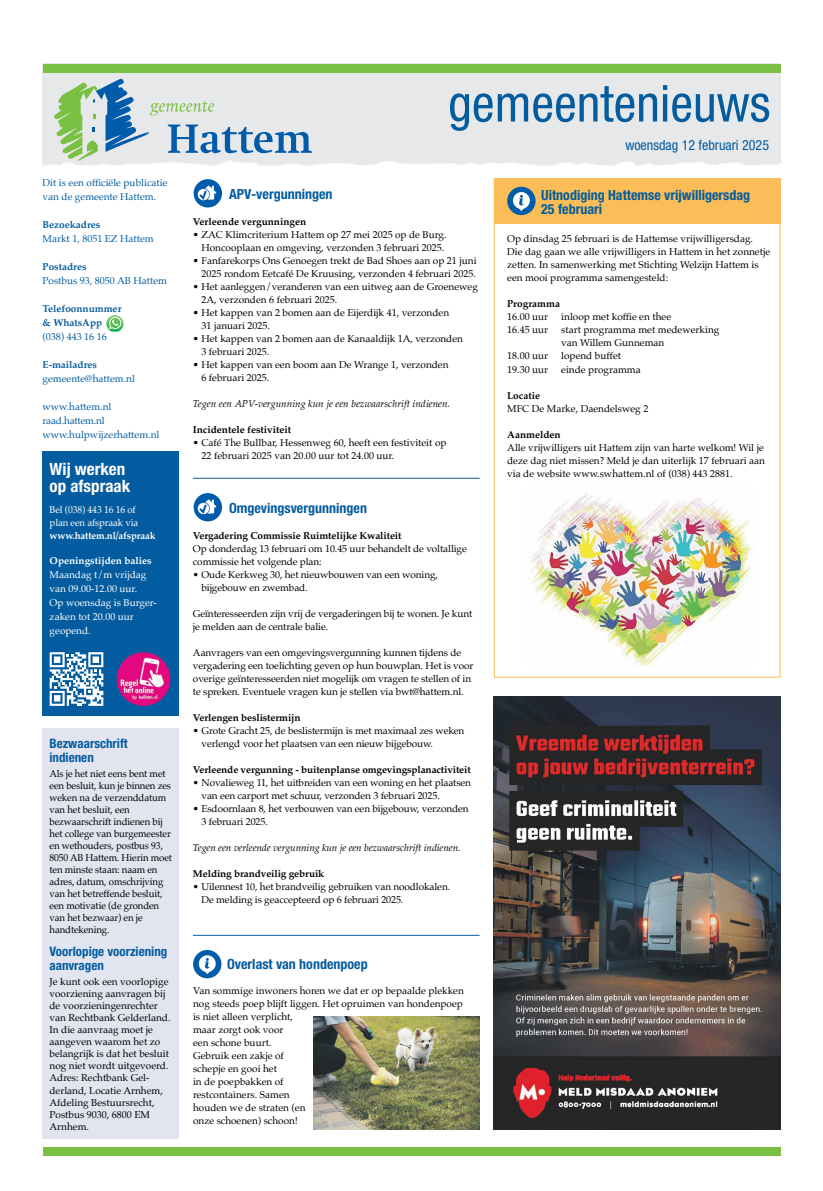
<style>
.page{position:relative;width:823px;height:1191px;background:#fff}
.page>*{position:absolute;margin:0;border:0;box-sizing:border-box;transform-origin:0 0}
.t1{font:condensed 51px "Helvetica Neue LT Std";color:#035c9f}
.t2{font:700 condensed 17px/17px "Helvetica Neue LT Std";color:#fff}
.t3{font:700 condensed 14px/14px "Helvetica Neue LT Std";color:#035c9f}
.t4{font:condensed 14px "Helvetica Neue LT Std";color:#035c9f}
.t5{font:700 condensed 13px/14.4px "Helvetica Neue LT Std";color:#035c9f}
.t6{font:10px/13px "Palatino";color:#000}
.t7{font:10px/12px "Palatino";color:#000;scale:.96 1}
.t8{font:700 10px "Palatino";letter-spacing:-.01em;color:#000}
.t9{font:10px/14px "Palatino";color:#035c9f}
.t10{font:italic 10px "Palatino";letter-spacing:-.01em;color:#000}
.t11{font:10px/14px "Palatino";color:#fff}
.t12{font:700 10px/14px "Palatino";color:#035c9f}
.t13{font:10px/13px "Palatino";color:#fff;scale:.96 1}
.t14{font:700 10px "Palatino";color:#fff;scale:.96 1}
.t15{font:700 10px "Palatino";color:#fff}
</style>
<div class="page">
<div style="left:43px;top:72px;width:737px;height:94px;background:#e7e8e9"></div>
<div style="left:43px;top:64px;width:737px;height:8px;background:#7ac143"></div>
<svg style="left:54px;top:79px;width:258px;height:81px;background:#bbd0d1"></svg>
<svg style="left:106px;top:315px;width:17px;height:17px"></svg>
<div style="left:43px;top:1147px;width:737px;height:8px;background:#7ac143"></div>
<hr style="left:193px;top:935px;width:286px;height:1px;background:#035c9f">
<div style="left:193px;top:179px;width:29px;height:28px;background:#005cab;border-radius:50%"></div>
<svg style="left:198px;top:185px;width:18px;height:15px"></svg>
<div style="left:43px;top:728px;width:136px;height:410px;background:#e2e4f0"></div>
<div style="left:43px;top:451px;width:136px;height:264px;background:#035c9f"></div>
<svg style="left:50px;top:652px;width:53px;height:54px"></svg>
<img style="left:117px;top:652px;width:53px;height:54px;border-radius:27px">
<div style="left:193px;top:493px;width:29px;height:28px;background:#005cab;border-radius:50%"></div>
<svg style="left:198px;top:499px;width:18px;height:15px"></svg>
<hr style="left:193px;top:478px;width:286px;height:1px;background:#035c9f">
<div style="left:494px;top:178px;width:286px;height:46px;background:#fabd57"></div>
<div style="left:507px;top:187px;width:28px;height:28px;background:#005ca8;border-radius:50%"></div>
<svg style="left:513px;top:192px;width:17px;height:19px"></svg>
<img style="left:529px;top:493px;width:224px;height:172px">
<div style="left:193px;top:950px;width:28px;height:28px;background:#005ca8;border-radius:50%"></div>
<svg style="left:199px;top:955px;width:17px;height:19px"></svg>
<img style="left:493px;top:696px;width:287px;height:434px">
<img style="left:313px;top:1016px;width:166px;height:113px">
<p class="t9" style="left:43px;top:176px;width:126px">Dit is een officiële publicatie van de gemeente Hattem.</p>
<p class="t12" style="left:43px;top:218px;width:59px">Bezoekadres</p>
<p class="t9" style="left:43px;top:232px;width:112px">Markt 1, 8051 EZ Hattem</p>
<p class="t12" style="left:43px;top:260px;width:45px">Postadres</p>
<p class="t9" style="left:43px;top:274px;width:126px">Postbus 93, 8050 AB Hattem</p>
<p class="t12" style="left:43px;top:302px;width:80px">Telefoonnummer &amp; WhatsApp</p>
<p class="t9" style="left:43px;top:330px;width:66px">(038) 443 16 16</p>
<p class="t12" style="left:43px;top:358px;width:56px">E-mailadres</p>
<p class="t9" style="left:43px;top:372px;width:94px">gemeente@hattem.nl</p>
<p class="t9" style="left:43px;top:400px;width:118px">www.hattem.nl raad.hattem.nl www.hulpwijzerhattem.nl</p>
<h2 class="t2" style="left:50px;top:460px;width:82px">Wij werken op afspraak</h2>
<p class="t13" style="left:50px;top:502px;width:94px">Bel (038) 443 16 16 of plan een afspraak via</p>
<p class="t14" style="left:50px;top:526px;width:112px">www.hattem.nl/afspraak</p>
<p class="t15" style="left:50px;top:551px;width:103px">Openingstijden balies</p>
<p class="t11" style="left:50px;top:567px;width:109px">Maandag t/m vrijdag van 09.00-12.00 uur.<br>Op woensdag is Burger&shy;zaken tot 20.00 uur geopend.</p>
<h3 class="t5" style="left:49px;top:736px;width:80px">Bezwaarschrift indienen</h3>
<p class="t7" style="left:49px;top:768px;width:129px">Als je het niet eens bent met een besluit, kun je binnen zes weken na de verzenddatum van het besluit, een bezwaarschrift indienen bij het college van burgemeester en wethouders, postbus 93,<br>8050 AB Hattem. Hierin moet ten minste staan: naam en adres, datum, omschrijving van het betreffende besluit, een motivatie (de gronden van het bezwaar) en je handtekening.</p>
<h3 class="t5" style="left:49px;top:944px;width:119px">Voorlopige voorziening aanvragen</h3>
<p class="t6" style="left:49px;top:976px;width:122px;line-height:12px">Je kunt ook een voorlopige voorziening aanvragen bij de voorzieningenrechter van Rechtbank Gelderland.<br>In die aanvraag moet je aangeven waarom het zo belangrijk is dat het besluit nog niet wordt uitgevoerd.<br>Adres: Rechtbank Gel&shy;derland, Locatie Arnhem,<br>Afdeling Bestuursrecht,<br>Postbus 9030, 6800 EM<br>Arnhem.</p>
<h1 class="t1" style="left:448px;top:74px;width:323px">gemeentenieuws</h1>
<h3 class="t4" style="left:625px;top:137px;width:145px">woensdag 12 februari 2025</h3>
<h3 class="t3" style="left:229px;top:187px;width:105px">APV-vergunningen</h3>
<p class="t8" style="left:193px;top:213px;width:115px">Verleende vergunningen</p>
<p class="t6" style="left:193px;top:228px;width:255px;text-align:right">• ZAC Klimcriterium Hattem op 27 mei 2025 op de Burg.<br>Honcooplaan en omgeving, verzonden 3 februari 2025.</p>
<p class="t6" style="left:193px;top:254px;width:285px;text-align:right">• Fanfarekorps Ons Genoegen trekt de Bad Shoes aan op 21 juni<br>2025 rondom Eetcafé De Kruusing, verzonden 4 februari 2025.</p>
<p class="t6" style="left:201px;top:280px;width:278px;text-indent:-8px">• Het aanleggen/veranderen van een uitweg aan de Groeneweg<br>2A, verzonden 6 februari 2025.</p>
<p class="t6" style="left:201px;top:306px;width:249px;text-indent:-8px">• Het kappen van 2 bomen aan de Eijerdijk 41, verzonden<br>31 januari 2025.</p>
<p class="t6" style="left:201px;top:332px;width:263px;text-indent:-8px">• Het kappen van 2 bomen aan de Kanaaldijk 1A, verzonden<br>3 februari 2025.</p>
<p class="t6" style="left:201px;top:358px;width:248px;text-indent:-8px">• Het kappen van een boom aan De Wrange 1, verzonden<br>6 februari 2025.</p>
<p class="t10" style="left:193px;top:395px;width:258px">Tegen een APV-vergunning kun je een bezwaarschrift indienen.</p>
<p class="t8" style="left:193px;top:421px;width:100px">Incidentele festiviteit</p>
<p class="t6" style="left:201px;top:436px;width:246px;text-indent:-8px">• Café The Bullbar, Hessenweg 60, heeft een festiviteit op<br>22 februari 2025 van 20.00 uur tot 24.00 uur.</p>
<h3 class="t3" style="left:229px;top:500px;width:139px">Omgevingsvergunningen</h3>
<p class="t8" style="left:193px;top:527px;width:210px">Vergadering Commissie Ruimtelijke Kwaliteit</p>
<p class="t6" style="left:193px;top:542px;width:275px">Op donderdag 13 februari om 10.45 uur behandelt de voltallige commissie het volgende plan:</p>
<p class="t6" style="left:201px;top:568px;width:238px;text-indent:-8px">• Oude Kerkweg 30, het nieuwbouwen van een woning, bijgebouw en zwembad.</p>
<p class="t6" style="left:193px;top:607px;width:281px">Geïnteresseerden zijn vrij de vergaderingen bij te wonen. Je kunt je melden aan de centrale balie.</p>
<p class="t6" style="left:193px;top:646px;width:282px">Aanvragers van een omgevingsvergunning kunnen tijdens de vergadering een toelichting geven op hun bouwplan. Het is voor overige geïnteresseerden niet mogelijk om vragen te stellen of in te spreken. Eventuele vragen kun je stellen via bwt@hattem.nl.</p>
<p class="t8" style="left:193px;top:709px;width:109px">Verlengen beslistermijn</p>
<p class="t6" style="left:201px;top:724px;width:264px;text-indent:-8px">• Grote Gracht 25, de beslistermijn is met maximaal zes weken verlengd voor het plaatsen van een nieuw bijgebouw.</p>
<p class="t8" style="left:193px;top:761px;width:279px">Verleende vergunning - buitenplanse omgevingsplanactiviteit</p>
<p class="t6" style="left:201px;top:776px;width:271px;text-indent:-8px">• Novalieweg 11, het uitbreiden van een woning en het plaatsen van een carport met schuur, verzonden 3 februari 2025.</p>
<p class="t6" style="left:201px;top:802px;width:268px;text-indent:-8px">• Esdoornlaan 8, het verbouwen van een bijgebouw, verzonden<br>3 februari 2025.</p>
<p class="t10" style="left:193px;top:839px;width:269px">Tegen een verleende vergunning kun je een bezwaarschrift indienen.</p>
<p class="t8" style="left:193px;top:865px;width:133px">Melding brandveilig gebruik</p>
<p class="t6" style="left:201px;top:880px;width:250px;text-indent:-8px">• Uilennest 10, het brandveilig gebruiken van noodlokalen.<br>De melding is geaccepteerd op 6 februari 2025.</p>
<h3 class="t3" style="left:227px;top:956px;width:142px">Overlast van hondenpoep</h3>
<p class="t6" style="left:193px;top:983px;width:272px">Van sommige inwoners horen we dat er op bepaalde plekken nog steeds poep blijft liggen. Het opruimen van hondenpoep is niet alleen verplicht,<br>maar zorgt ook voor<br>een schone buurt.<br>Gebruik een zakje of<br>schepje en gooi het<br>in de poepbakken of<br>restcontainers. Samen<br>houden we de straten (en<br>onze schoenen) schoon!</p>
<h3 class="t3" style="left:541px;top:188px;width:210px">Uitnodiging Hattemse vrijwilligersdag<br>25 februari</h3>
<p class="t6" style="left:507px;top:232px;width:264px">Op dinsdag 25 februari is de Hattemse vrijwilligersdag.<br>Die dag gaan we alle vrijwilligers in Hattem in het zonnetje zetten. In samenwerking met Stichting Welzijn Hattem is een mooi programma samengesteld:</p>
<p class="t8" style="left:507px;top:295px;width:54px">Programma</p>
<p class="t6" style="left:507px;top:310px;width:43px">16.00 uur</p>
<p class="t6" style="left:561px;top:310px;width:111px">inloop met koffie en thee</p>
<p class="t6" style="left:507px;top:323px;width:43px">16.45 uur</p>
<p class="t6" style="left:561px;top:323px;width:159px">start programma met medewerking van Willem Gunneman</p>
<p class="t6" style="left:507px;top:349px;width:43px">18.00 uur</p>
<p class="t6" style="left:561px;top:349px;width:61px">lopend buffet</p>
<p class="t6" style="left:507px;top:362px;width:43px">19.30 uur</p>
<p class="t6" style="left:561px;top:362px;width:81px">einde programma</p>
<p class="t8" style="left:507px;top:386px;width:34px">Locatie</p>
<p class="t6" style="left:507px;top:401px;width:142px">MFC De Marke, Daendelsweg 2</p>
<p class="t8" style="left:507px;top:425px;width:55px">Aanmelden</p>
<p class="t6" style="left:507px;top:440px;width:259px">Alle vrijwilligers uit Hattem zijn van harte welkom! Wil je deze dag niet missen? Meld je dan uiterlijk 17 februari aan via de website www.swhattem.nl of (038) 443 2881.</p>
</div>
